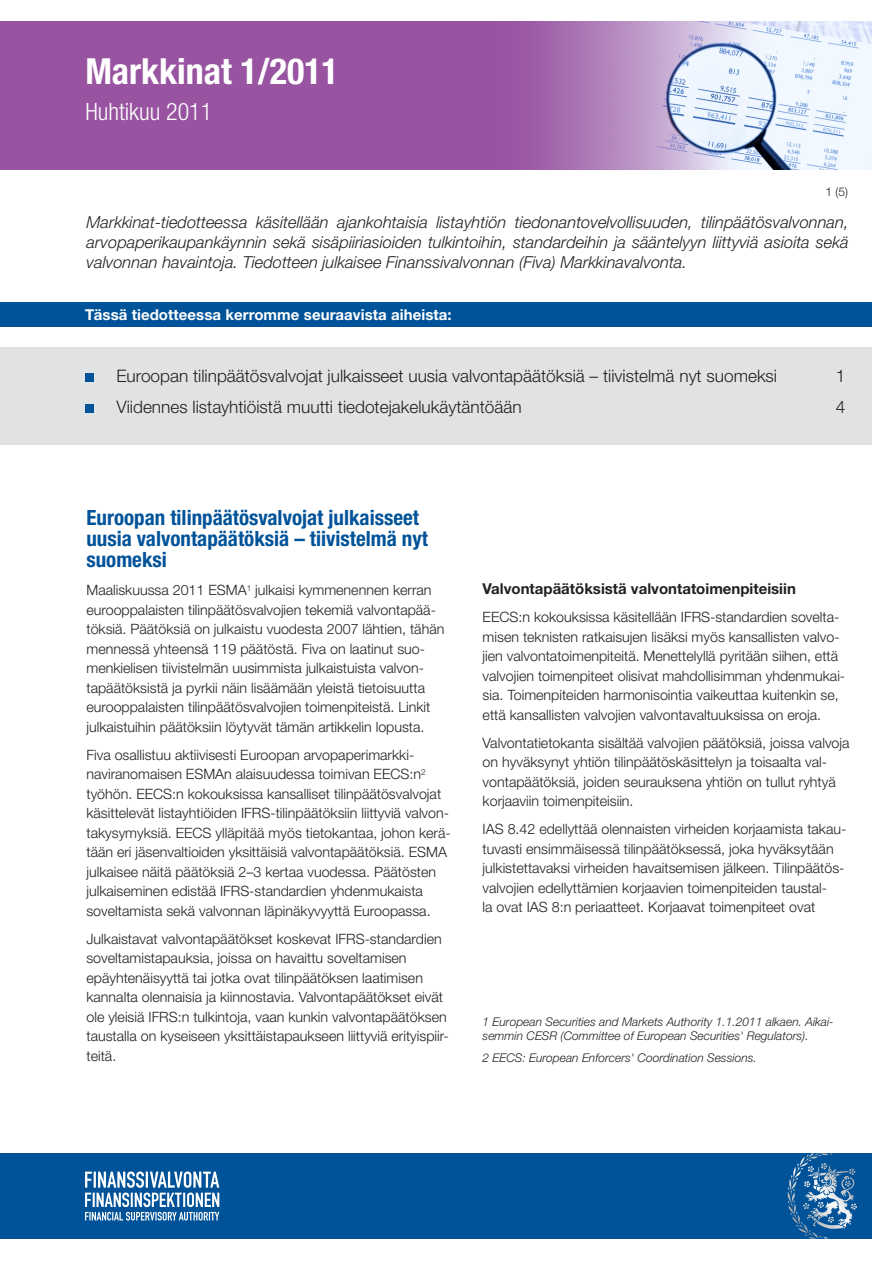
<style>
.page{position:relative;width:893px;height:1263px;background:#fff}
.page>*{position:absolute;margin:0;border:0;box-sizing:border-box;transform-origin:0 0}
.OTSIKKO_1{font:700 condensed 36px "Helvetica Neue LT Std";color:#fff}
.KUUKAUSI{font:300 condensed 24px "Helvetica Neue LT Std";color:#fff}
.OTSIKKO_2{font:700 condensed 21px/21px "Helvetica Neue LT Std";color:#015399}
.SIS_LUETTELO{font:300 17.25px "Helvetica Neue LT Std";color:#231f20}
.Leipäteksti{font:italic 300 16.5px/19.8px "Helvetica Neue LT Std";color:#231f20;text-align:justify}
.LAATIKKO_OTSIKKO{font:700 15px "Helvetica Neue LT Std";letter-spacing:.005em;color:#fff}
.OTSIKKO_3{font:700 15px "Helvetica Neue LT Std";color:#231f20}
.LEIPIS{font:300 14.25px/19.5px "Helvetica Neue LT Std";color:#231f20}
.LEIPIS-2{font:italic 300 12px/13.5px "Helvetica Neue LT Std";color:#231f20}
.SIVUNUMERO{font:300 12px "Helvetica Neue LT Std";color:#231f20}
</style>
<div class="page">
<img style="left:0;top:21px;width:872px;height:149px">
<div style="left:0;top:1153px;width:872px;height:85px;background:#015399"></div>
<svg style="left:800px;top:1153px;width:32px;height:13px"></svg>
<svg style="left:85px;top:1171px;width:134px;height:49px"></svg>
<div style="left:0;top:302px;width:872px;height:25px;background:#015399"></div>
<div style="left:0;top:347px;width:872px;height:98px;background:#e1e2e4"></div>
<div style="left:85px;top:373px;width:9px;height:9px;background:#015399"></div>
<div style="left:85px;top:404px;width:9px;height:9px;background:#015399"></div>
<p class="OTSIKKO_1" style="left:85px;top:49px;width:255px">Markkinat 1/2011</p>
<p class="KUUKAUSI" style="left:85px;top:97px;width:128px">Huhtikuu 2011</p>
<p class="SIVUNUMERO" style="left:825px;top:184px;width:24px">1 (5)</p>
<p class="Leipäteksti" style="left:87px;top:212px;width:764px">Markkinat-tiedotteessa käsitellään ajankohtaisia listayhtiön tiedonantovelvollisuuden, tilinpäätösvalvonnan, arvopaperikaupankäynnin sekä sisäpiiriasioiden tulkintoihin, standardeihin ja sääntelyyn liittyviä asioita sekä valvonnan havaintoja. Tiedotteen julkaisee Finanssivalvonnan (Fiva) Markkinavalvonta.</p>
<p class="LAATIKKO_OTSIKKO" style="left:85px;top:305px;width:368px">Tässä tiedotteessa kerromme seuraavista aiheista:</p>
<p class="SIS_LUETTELO" style="left:116px;top:365px;width:662px">Euroopan tilinpäätösvalvojat julkaisseet uusia valvontapäätöksiä – tiivistelmä nyt suomeksi</p>
<p class="SIS_LUETTELO" style="left:836px;top:365px;width:11px">1</p>
<p class="SIS_LUETTELO" style="left:116px;top:396px;width:407px">Viidennes listayhtiöistä muutti tiedotejakelukäytäntöään</p>
<p class="SIS_LUETTELO" style="left:836px;top:396px;width:11px">4</p>
<p class="OTSIKKO_2" style="left:86px;top:507px;width:343px">Euroopan tilinpäätösvalvojat julkaisseet uusia valvontapäätöksiä – tiivistelmä nyt suomeksi</p>
<p class="LEIPIS" style="left:86px;top:580px;width:359px">Maaliskuussa 2011 ESMA<sup>1</sup> julkaisi kymmenennen kerran eurooppalaisten tilinpäätösvalvojien tekemiä valvontapää&shy;töksiä. Päätöksiä on julkaistu vuodesta 2007 lähtien, tähän mennessä yhteensä 119 päätöstä. Fiva on laatinut suo&shy;menkielisen tiivistelmän uusimmista julkaistuista valvon&shy;tapäätöksistä ja pyrkii näin lisäämään yleistä tietoisuutta eurooppalaisten tilinpäätösvalvojien toimenpiteistä. Linkit julkaistuihin päätöksiin löytyvät tämän artikkelin lopusta.</p>
<p class="LEIPIS" style="left:86px;top:745px;width:366px">Fiva osallistuu aktiivisesti Euroopan arvopaperimarkki&shy;naviranomaisen ESMAn alaisuudessa toimivan EECS:n<sup>2 </sup>työhön. EECS:n kokouksissa kansalliset tilinpäätösvalvojat käsittelevät listayhtiöiden IFRS-tilinpäätöksiin liittyviä valvon&shy;takysymyksiä. EECS ylläpitää myös tietokantaa, johon kerä&shy;tään eri jäsenvaltioiden yksittäisiä valvontapäätöksiä. ESMA julkaisee näitä päätöksiä 2–3 kertaa vuodessa. Päätösten julkaiseminen edistää IFRS-standardien yhdenmukaista soveltamista sekä valvonnan läpinäkyvyyttä Euroopassa.</p>
<p class="LEIPIS" style="left:86px;top:929px;width:364px">Julkaistavat valvontapäätökset koskevat IFRS-standardien soveltamistapauksia, joissa on havaittu soveltamisen epäyhtenäisyyttä tai jotka ovat tilinpäätöksen laatimisen kannalta olennaisia ja kiinnostavia. Valvontapäätökset eivät ole yleisiä IFRS:n tulkintoja, vaan kunkin valvontapäätöksen taustalla on kyseiseen yksittäistapaukseen liittyviä erityispiir&shy;teitä.</p>
<p class="OTSIKKO_3" style="left:483px;top:580px;width:315px">Valvontapäätöksistä valvontatoimenpiteisiin</p>
<p class="LEIPIS" style="left:483px;top:607px;width:364px">EECS:n kokouksissa käsitellään IFRS-standardien sovelta&shy;misen teknisten ratkaisujen lisäksi myös kansallisten valvo&shy;jien valvontatoimenpiteitä. Menettelyllä pyritään siihen, että valvojien toimenpiteet olisivat mahdollisimman yhdenmukai&shy;sia. Toimenpiteiden harmonisointia vaikeuttaa kuitenkin se, että kansallisten valvojien valvontavaltuuksissa on eroja.</p>
<p class="LEIPIS" style="left:483px;top:733px;width:368px">Valvontatietokanta sisältää valvojien päätöksiä, joissa valvoja on hyväksynyt yhtiön tilinpäätöskäsittelyn ja toisaalta val&shy;vontapäätöksiä, joiden seurauksena yhtiön on tullut ryhtyä korjaaviin toimenpiteisiin.</p>
<p class="LEIPIS" style="left:483px;top:819px;width:365px">IAS 8.42 edellyttää olennaisten virheiden korjaamista takau&shy;tuvasti ensimmäisessä tilinpäätöksessä, joka hyväksytään julkistettavaksi virheiden havaitsemisen jälkeen. Tilinpäätös&shy;valvojien edellyttämien korjaavien toimenpiteiden taustal-<br>la ovat IAS 8:n periaatteet. Korjaavat toimenpiteet ovat</p>
<p class="LEIPIS-2" style="left:483px;top:1015px;width:353px">1 European Securities and Markets Authority 1.1.2011 alkaen. Aikai&shy;semmin CESR (Committee of European Securities' Regulators).</p>
<p class="LEIPIS-2" style="left:483px;top:1050px;width:276px">2 EECS: European Enforcers' Coordination Sessions.</p>
</div>
